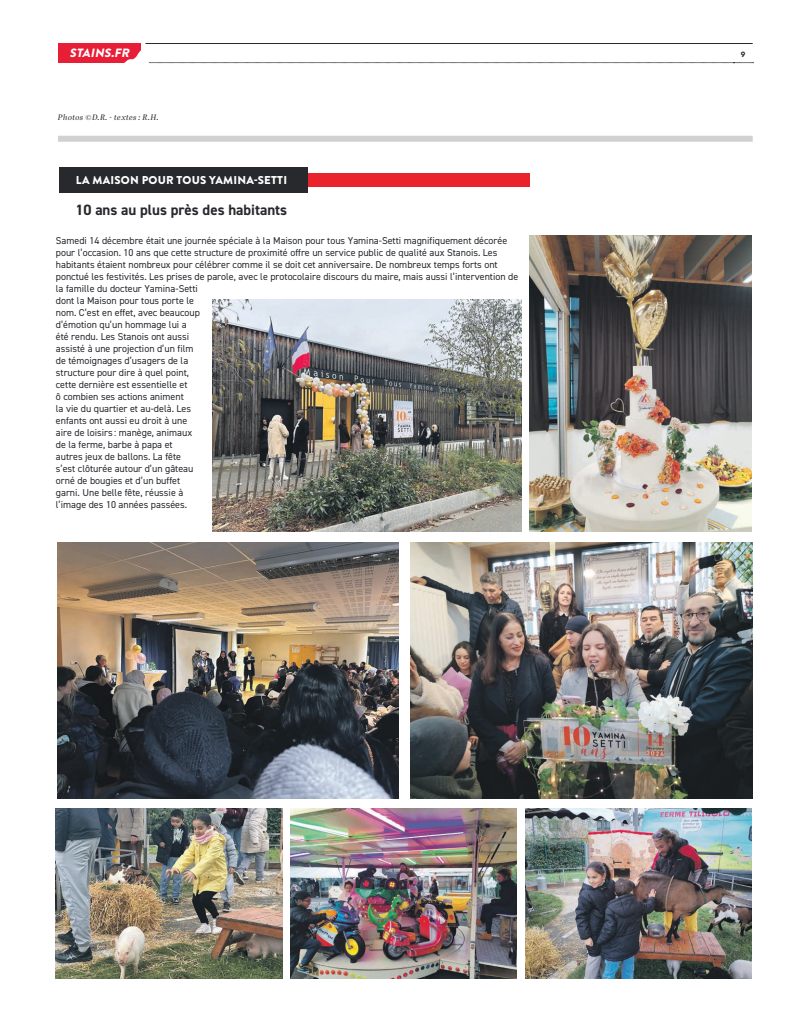
<style>
.page{position:relative;width:794px;height:1021px;background:#fff}
.page>*{position:absolute;margin:0;border:0;box-sizing:border-box;transform-origin:0 0}
.t1{font:700 15px "DIN2014";color:#27292d}
.t2{font:italic 900 12px "Brandon Grotesque";color:#fff}
.t3{font:900 11.4px "Brandon Grotesque";letter-spacing:.02em;color:#fff}
.t4{font:10px/12px "DIN2014";color:#27292d}
.t5{font:italic 8px "Abril Display";letter-spacing:.045em;color:#27292d}
.t6{font:700 7px "Galano Classic Alt";color:#27292d}
</style>
<div class="page">
<hr style="left:145px;top:43px;width:607px;height:1px;background:#27292d">
<div style="left:58px;top:43px;width:83px;height:20px;background:#e81d36"></div>
<svg style="left:124px;top:50px;width:629px;height:14px"></svg>
<img style="left:290px;top:808px;width:227px;height:170px">
<img style="left:212px;top:300px;width:309px;height:232px">
<img style="left:525px;top:808px;width:226px;height:170px">
<div style="left:58px;top:136px;width:694px;height:6px;background:#d1d1d2"></div>
<div style="left:308px;top:174px;width:221px;height:13px;background:#e9222c"></div>
<div style="left:60px;top:168px;width:248px;height:25px;background:#27292d"></div>
<img style="left:410px;top:542px;width:342px;height:256px">
<img style="left:529px;top:235px;width:222px;height:297px">
<img style="left:56px;top:808px;width:226px;height:170px">
<img style="left:57px;top:542px;width:342px;height:256px">
<p class="t2" style="left:70px;top:44px;width:64px">STAINS.FR</p>
<p class="t6" style="left:740px;top:49px;width:6px">9</p>
<p class="t5" style="left:58px;top:111px;width:102px">Photos ©D.R. - textes : R.H.</p>
<p class="t3" style="left:76px;top:172px;width:213px">LA MAISON POUR TOUS YAMINA-SETTI</p>
<h1 class="t1" style="left:75px;top:200px;width:213px">10 ans au plus près des habitants</h1>
<p class="t4" style="left:56px;top:234px;width:464px">Samedi 14 décembre était une journée spéciale à la Maison pour tous Yamina-Setti magnifiquement décorée pour l’occasion. 10 ans que cette structure de proximité offre un service public de qualité aux Stanois. Les habitants étaient nombreux pour célébrer comme il se doit cet anniversaire. De nombreux temps forts ont ponctué les festivités. Les prises de parole, avec le protocolaire discours du maire, mais aussi l’intervention de la famille du docteur Yamina-Setti<br>dont la Maison pour tous porte le<br>nom. C’est en effet, avec beaucoup<br>d’émotion qu’un hommage lui a<br>été rendu. Les Stanois ont aussi<br>assisté à une projection d’un film<br>de témoignages d’usagers de la<br>structure pour dire à quel point,<br>cette dernière est essentielle et<br>ô combien ses actions animent<br>la vie du quartier et au-delà. Les<br>enfants ont aussi eu droit à une<br>aire de loisirs : manège, animaux<br>de la ferme, barbe à papa et<br>autres jeux de ballons. La fête<br>s’est clôturée autour d’un gâteau<br>orné de bougies et d’un buffet<br>garni. Une belle fête, réussie à<br>l’image des 10 années passées.</p>
</div>
